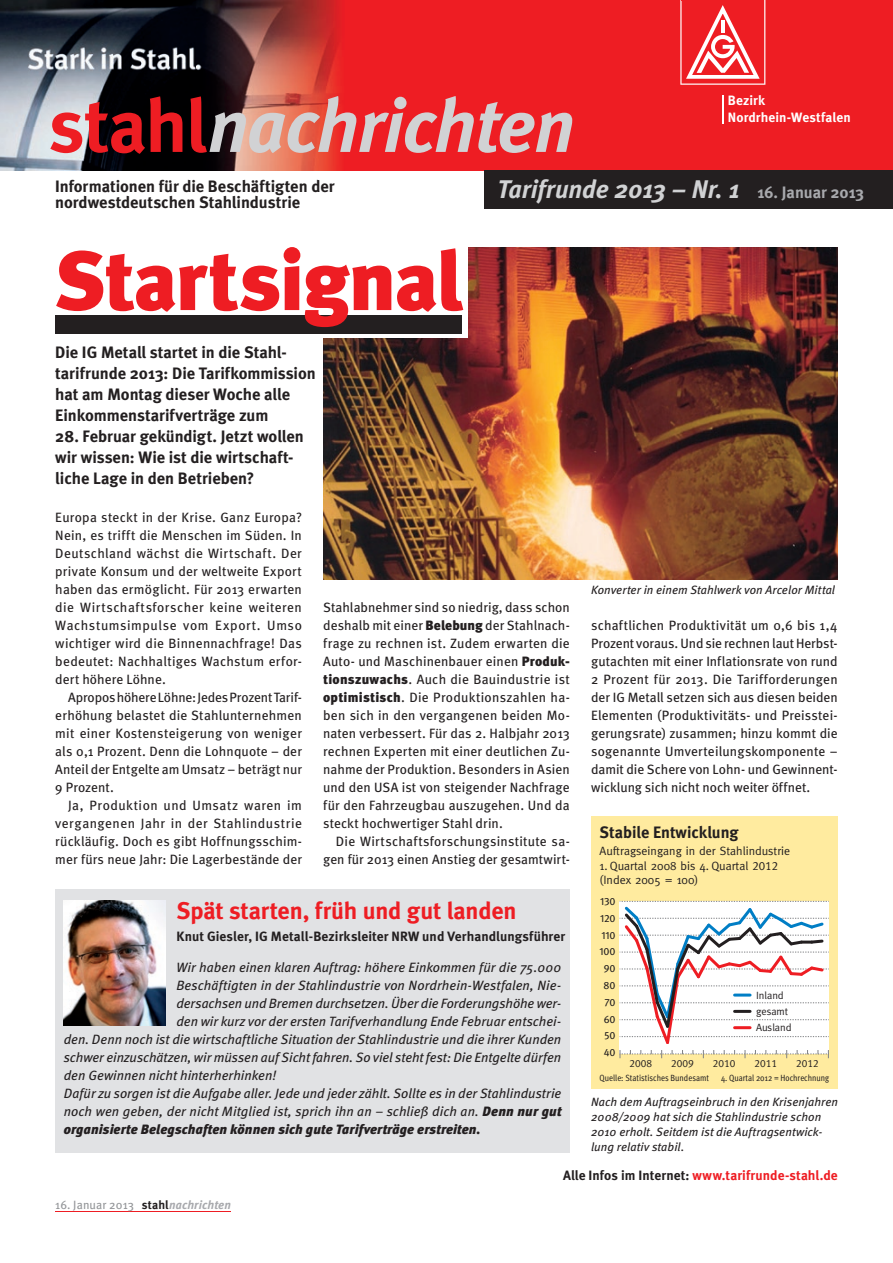
<style>
.page{position:relative;width:893px;height:1263px;background:#fff}
.page>*{position:absolute;margin:0;border:0;box-sizing:border-box;transform-origin:0 0}
.t1{font:900 84px "Meta";letter-spacing:-.02em;color:#ee1d23}
.t2{font:italic 700 75px "Meta";letter-spacing:-.015em;color:#d1d2d4}
.t3{font:italic 700 25.5px "Meta";letter-spacing:-.005em;color:#d1d2d4}
.t4{font:700 24px "Meta";letter-spacing:-.005em;color:#ee1d23}
.t5{font:700 16.5px/21px "Meta";color:#231f20}
.t6{font:13.5px/18px "Meta";letter-spacing:.01em;color:#231f20;text-align:justify}
.t7{font:italic 13.5px "Meta";color:#231f20}
.t8{font:italic 900 13.5px "Meta";letter-spacing:.01em;color:#231f20}
.t9{font:700 13.5px "Meta";letter-spacing:.005em;color:#231f20}
.t10{font:700 13.5px "Meta";letter-spacing:.005em;color:#ee1d23}
.t11{font:700 13.5px/16.5px "Meta";letter-spacing:.01em;color:#fff}
.t12{font:italic 12px/15px "Meta";letter-spacing:.005em;color:#231f20}
.t13{font:12px/14.4px "Meta";color:#231f20}
.t14{font:12px "Meta";letter-spacing:.01em;color:#939598}
.t15{font:10.5px/16.8px "Meta Book Caps Expert";color:#231f20;text-align:center}
.t16{font:10.5px "Meta Caps";color:#231f20}
.t17{font:10.5px/15.9px "Meta";color:#231f20}
.t18{font:9px "Meta Cond";color:#231f20}
.s1{font-style:normal;color:#ee1d23}
.s2{font-style:normal;font-size:16.5px;color:#a8a9ad}
.s3{font-weight:900}
.s4{font-family:"Meta Caps"}
.s5{color:#231f20}
.s6{font-weight:700;color:#231f20}
.s7{font-weight:700;font-style:italic;color:#a8a9ad}
</style>
<div class="page">
<hr style="left:55px;top:1212px;width:176px;height:1px;background:#ee1d23">
<div style="left:0;top:0;width:893px;height:170px;background:#ee1d23"></div>
<svg style="left:680px;top:0;width:85px;height:85px"></svg>
<hr style="left:682px;top:0;width:82px;height:1px;background:#ee1d23">
<img style="left:0;top:0;width:341px;height:170px">
<div style="left:55px;top:889px;width:515px;height:263px;background:#e1e2e4"></div>
<div style="left:591px;top:816px;width:247px;height:273px;background:#ffeb9f"></div>
<svg style="left:620px;top:901px;width:209px;height:157px"></svg>
<hr style="left:735px;top:993px;width:15px;height:3px;background:#007ec5">
<hr style="left:735px;top:1010px;width:15px;height:3px;background:#231f20">
<hr style="left:735px;top:1026px;width:15px;height:3px;background:#ee1d23">
<img style="left:64px;top:900px;width:102px;height:126px">
<img style="left:323px;top:248px;width:515px;height:332px">
<div style="left:315px;top:240px;width:153px;height:98px;background:#fff"></div>
<div style="left:485px;top:170px;width:408px;height:38px;background:#231f20"></div>
<svg style="left:722px;top:96px;width:1px;height:28px"></svg>
<div style="left:55px;top:315px;width:407px;height:18px;background:#231f20"></div>
<p class="t11" style="left:728px;top:92px;width:124px">Bezirk<br>Nordrhein-Westfalen</p>
<h2 class="t2" style="left:48px;top:78px;width:528px"><span class="s1">stahl</span>nachrichten</h2>
<h3 class="t3" style="left:497px;top:173px;width:368px">Tarifrunde 2013 – Nr. 1 <span class="s2">16. Januar 2013</span></h3>
<p class="t5" style="left:55px;top:178px;width:281px;line-height:16.5px">Informationen für die Beschäftigten der nordwestdeutschen Stahlindustrie</p>
<h1 class="t1" style="left:54px;top:232px;width:409px">Startsignal</h1>
<p class="t5" style="left:55px;top:341px;width:262px">Die IG Metall startet in die Stahl&shy;tarifrunde 2013: Die Tarifkommission hat am Montag dieser Woche alle Einkommenstarifverträge zum</p>
<p class="t5" style="left:55px;top:425px;width:250px">28. Februar gekündigt. Jetzt wollen wir wissen: Wie ist die wirtschaft&shy;liche Lage in den Betrieben?</p>
<p class="t6" style="left:55px;top:508px;width:248px">Europa steckt in der Krise. Ganz Europa?<br>Nein, es trifft die Menschen im Süden. In Deutschland wächst die Wirtschaft. Der private Konsum und der weltweite Export haben das ermöglicht. Für 2013 erwarten die Wirtschaftsforscher keine weiteren Wachstumsimpulse vom Export. Umso wichtiger wird die Binnennachfrage! Das bedeutet: Nachhaltiges Wachstum erfor&shy;dert höhere Löhne.</p>
<p class="t6" style="left:55px;top:688px;width:248px;text-indent:13px">Apropos höhere Löhne: Jedes Prozent Tarif&shy;erhöhung belastet die Stahlunternehmen mit einer Kostensteigerung von weniger als 0,1 Prozent. Denn die Lohnquote – der Anteil der Entgelte am Umsatz – beträgt nur 9 Prozent.</p>
<p class="t6" style="left:55px;top:796px;width:248px;text-indent:13px">Ja, Produktion und Umsatz waren im vergangenen Jahr in der Stahlindustrie rückläufig. Doch es gibt Hoffnungsschim&shy;mer fürs neue Jahr: Die Lagerbestände der</p>
<p class="t6" style="left:323px;top:598px;width:248px">Stahlabnehmer sind so niedrig, dass schon deshalb mit einer <span class="s3">Belebung</span> der Stahlnach&shy;frage zu rechnen ist. Zudem erwarten die Auto- und Maschinenbauer einen <span class="s3">Produk&shy;tionszuwachs</span>. Auch die Bauindustrie ist <span class="s3">optimistisch</span>. Die Produktionszahlen ha&shy;ben sich in den vergangenen beiden Mo&shy;naten verbessert. Für das 2. Halbjahr 2013 rechnen Experten mit einer deutlichen Zu&shy;nahme der Produktion. Besonders in Asien und den USA ist von steigender Nachfrage für den Fahrzeugbau auszugehen. Und da steckt hochwertiger Stahl drin.</p>
<p class="t6" style="left:323px;top:832px;width:248px;text-align:right">Die Wirtschaftsforschungsinstitute sa&shy;gen für 2013 einen Anstieg der gesamtwirt-</p>
<p class="t12" style="left:591px;top:582px;width:246px">Konverter in einem Stahlwerk von Arcelor Mittal</p>
<p class="t6" style="left:591px;top:616px;width:248px">schaftlichen Produktivität um 0,6 bis 1,4<br>Prozent voraus. Und sie rechnen laut Herbst&shy;gutachten mit einer Inflationsrate von rund 2 Prozent für 2013. Die Tarifforderungen der IG Metall setzen sich aus diesen beiden Elementen (Produktivitäts- und Preisstei&shy;gerungsrate) zusammen; hinzu kommt die sogenannte Umverteilungskomponente – damit die Schere von Lohn- und Gewinnent&shy;wicklung sich nicht noch weiter öffnet.</p>
<p class="t5" style="left:600px;top:821px;width:141px">Stabile Entwicklung</p>
<p class="t13" style="left:600px;top:844px;width:192px">Auftragseingang in der Stahlindustrie</p>
<p class="t13" style="left:600px;top:858px;width:180px">1. Quartal 2008 bis 4. Quartal <span class="s4">2012 </span>(Index 2005 = 100)</p>
<p class="t15" style="left:600px;top:893px;width:18px">130<br>120<br>110<br>100<br>90<br>80<br>70<br>60<br>50<br>40</p>
<p class="t18" style="left:600px;top:1073px;width:111px">Quelle: Statistisches Bundesamt</p>
<p class="t18" style="left:721px;top:1073px;width:110px">4. Quartal 2012 = Hochrechnung</p>
<h3 class="t4" style="left:176px;top:895px;width:342px">Spät starten, früh und gut landen</h3>
<p class="t9" style="left:176px;top:928px;width:390px">Knut Giesler, IG Metall-Bezirksleiter NRW und Verhandlungsführer</p>
<p class="t7" style="left:176px;top:959px;width:386px">Wir haben einen klaren Auftrag: höhere Einkommen für die 75.000</p>
<p class="t7" style="left:176px;top:977px;width:386px">Beschäftigten in der Stahlindustrie von Nordrhein-Westfalen, Nie-</p>
<p class="t7" style="left:176px;top:995px;width:386px">dersachsen und Bremen durchsetzen. Über die Forderungshöhe wer-</p>
<p class="t7" style="left:176px;top:1013px;width:386px">den wir kurz vor der ersten Tarifverhandlung Ende Februar entschei-</p>
<p class="t7" style="left:64px;top:1031px;width:499px">den. Denn noch ist die wirtschaftliche Situation der Stahlindustrie und die ihrer Kunden</p>
<p class="t7" style="left:64px;top:1049px;width:499px">schwer einzuschätzen, wir müssen auf Sicht fahren. So viel steht fest: Die Entgelte dürfen</p>
<p class="t7" style="left:64px;top:1067px;width:214px">den Gewinnen nicht hinterherhinken!</p>
<p class="t7" style="left:64px;top:1085px;width:499px">Dafür zu sorgen ist die Aufgabe aller. Jede und jeder zählt. Sollte es in der Stahlindustrie</p>
<p class="t7" style="left:64px;top:1103px;width:499px">noch wen geben, der nicht Mitglied ist, sprich ihn an – schließ dich an. <span class="s3">Denn nur gut</span></p>
<p class="t8" style="left:64px;top:1121px;width:418px">organisierte Belegschaften können sich gute Tarifverträge erstreiten.</p>
<p class="t10" style="left:563px;top:1167px;width:276px"><span class="s5">Alle Infos im Internet:</span> www.tarifrunde-stahl.de</p>
<p class="t17" style="left:756px;top:987px;width:37px">Inland gesamt<br>Ausland</p>
<p class="t16" style="left:671px;top:1057px;width:24px">2009</p>
<p class="t16" style="left:630px;top:1057px;width:24px">2008</p>
<p class="t16" style="left:713px;top:1057px;width:24px">2010</p>
<p class="t16" style="left:755px;top:1057px;width:24px">2011</p>
<p class="t16" style="left:796px;top:1057px;width:24px">2012</p>
<p class="t12" style="left:591px;top:1094px;width:249px">Nach dem Auftragseinbruch in den Krisenjahren 2008/2009 hat sich die Stahlindustrie schon 2010 erholt. Seitdem ist die Auftragsentwick&shy;lung relativ stabil.</p>
<p class="t14" style="left:55px;top:1197px;width:177px">16. Januar 2013 <span class="s6">stahl</span><span class="s7">nachrichten</span></p>
</div>
